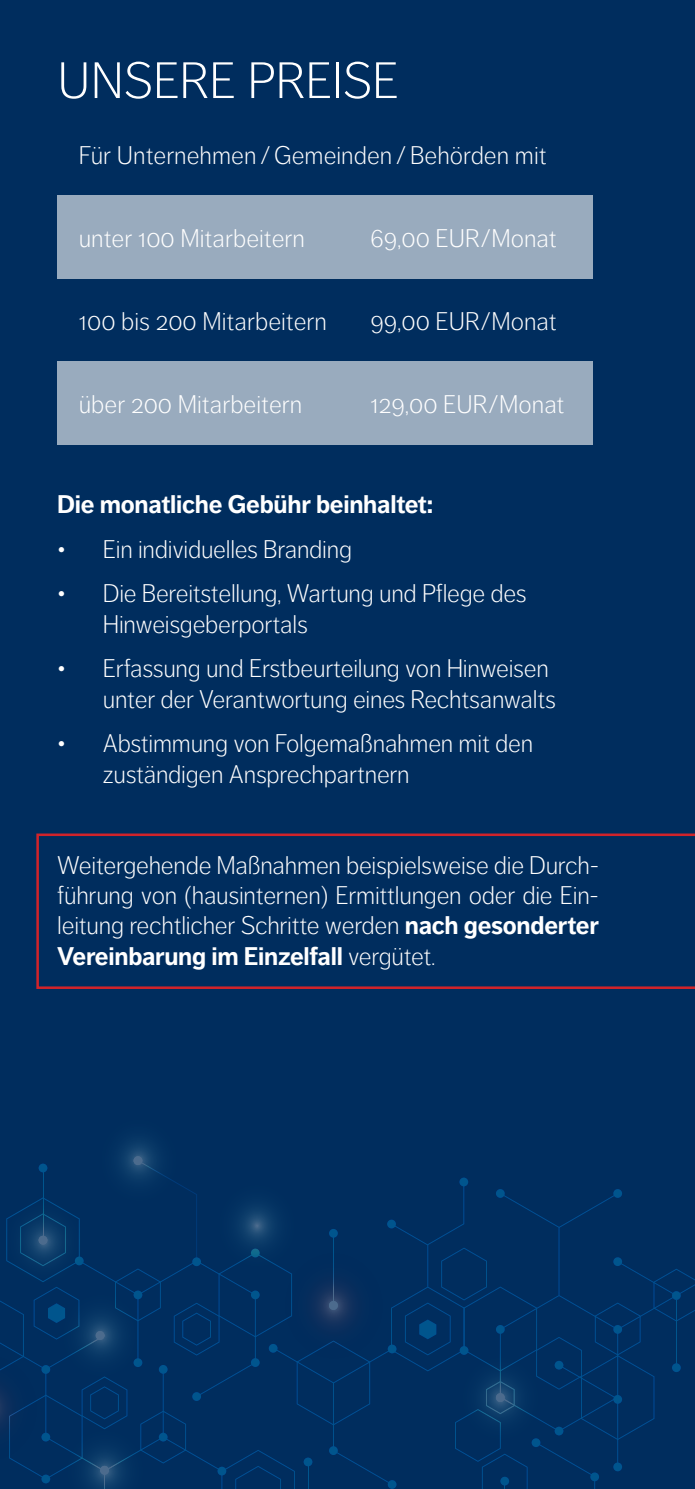
<style>
.page{position:relative;width:695px;height:1489px;background:#fff}
.page>*{position:absolute;margin:0;border:0;box-sizing:border-box;transform-origin:0 0}
.t1{font:300 50.5px "Dagny Pro";color:#fff}
.t2{font:300 25.25px/30.2px "Dagny Pro";letter-spacing:-.01em;color:#fff}
.t3{font:700 25.25px "Dagny Pro";letter-spacing:-.01em;color:#fff}
.s1{font-weight:700}
</style>
<div class="page">
<div style="left:0;top:0;width:694px;height:1157px;background:#002d5e"></div>
<div style="left:57px;top:195px;width:535px;height:83px;background:#99abbe"></div>
<div style="left:57px;top:361px;width:535px;height:83px;background:#99abbe"></div>
<div style="left:55px;top:1076px;width:167px;height:167px;background:#002d5e;border-radius:83px"></div>
<div style="left:173px;top:1141px;width:167px;height:167px;background:#002d5e;border-radius:83px"></div>
<svg style="left:0;top:1157px;width:694px;height:331px;background:#012f60"></svg>
<hr style="left:675px;top:1299px;width:1px;height:68px;background:#fff">
<div style="left:613px;top:1257px;width:9px;height:8px;background:#00558d;border-radius:50%"></div>
<svg style="left:672px;top:1290px;width:8px;height:9px"></svg>
<div style="left:672px;top:1363px;width:8px;height:8px;background:#00558d;border-radius:50%"></div>
<svg style="left:387px;top:1344px;width:9px;height:9px"></svg>
<svg style="left:496px;top:1392px;width:8px;height:9px"></svg>
<div style="left:36px;top:833px;width:658px;height:155px;border:3px solid #d1232a"></div>
<h1 class="t1" style="left:58px;top:52px;width:343px">UNSERE PREISE</h1>
<p class="t2" style="left:79px;top:141px;width:469px">Für Unternehmen / Gemeinden / Behörden mit</p>
<p class="t2" style="left:79px;top:223px;width:227px">unter 100 Mitarbeitern</p>
<p class="t2" style="left:370px;top:223px;width:188px">69,00 EUR/Monat</p>
<p class="t2" style="left:79px;top:306px;width:250px">100 bis 200 Mitarbeitern</p>
<p class="t2" style="left:370px;top:306px;width:188px">99,00 EUR/Monat</p>
<p class="t2" style="left:79px;top:389px;width:225px">über 200 Mitarbeitern</p>
<p class="t2" style="left:370px;top:389px;width:196px">129,00 EUR/Monat</p>
<p class="t3" style="left:57px;top:489px;width:377px">Die monatliche Gebühr beinhaltet:</p>
<p class="t2" style="left:57px;top:534px;width:296px">• Ein individuelles Branding</p>
<p class="t2" style="left:103px;top:578px;width:425px;text-indent:-45px">• Die Bereitstellung, Wartung und Pflege des<br>Hinweisgeberportals</p>
<p class="t2" style="left:57px;top:653px;width:500px;text-align:right">• Erfassung und Erstbeurteilung von Hinweisen unter der Verantwortung eines Rechtsanwalts</p>
<p class="t2" style="left:103px;top:728px;width:432px;text-indent:-45px">• Abstimmung von Folgemaßnahmen mit den zuständigen Ansprechpartnern</p>
<p class="t2" style="left:57px;top:849px;width:543px;text-align:justify">Weitergehende Maßnahmen beispielsweise die Durch&shy;führung von (hausinternen) Ermittlungen oder die Ein&shy;leitung rechtlicher Schritte werden <span class="s1">nach gesonderter Vereinbarung im Einzelfall</span> vergütet.</p>
</div>
